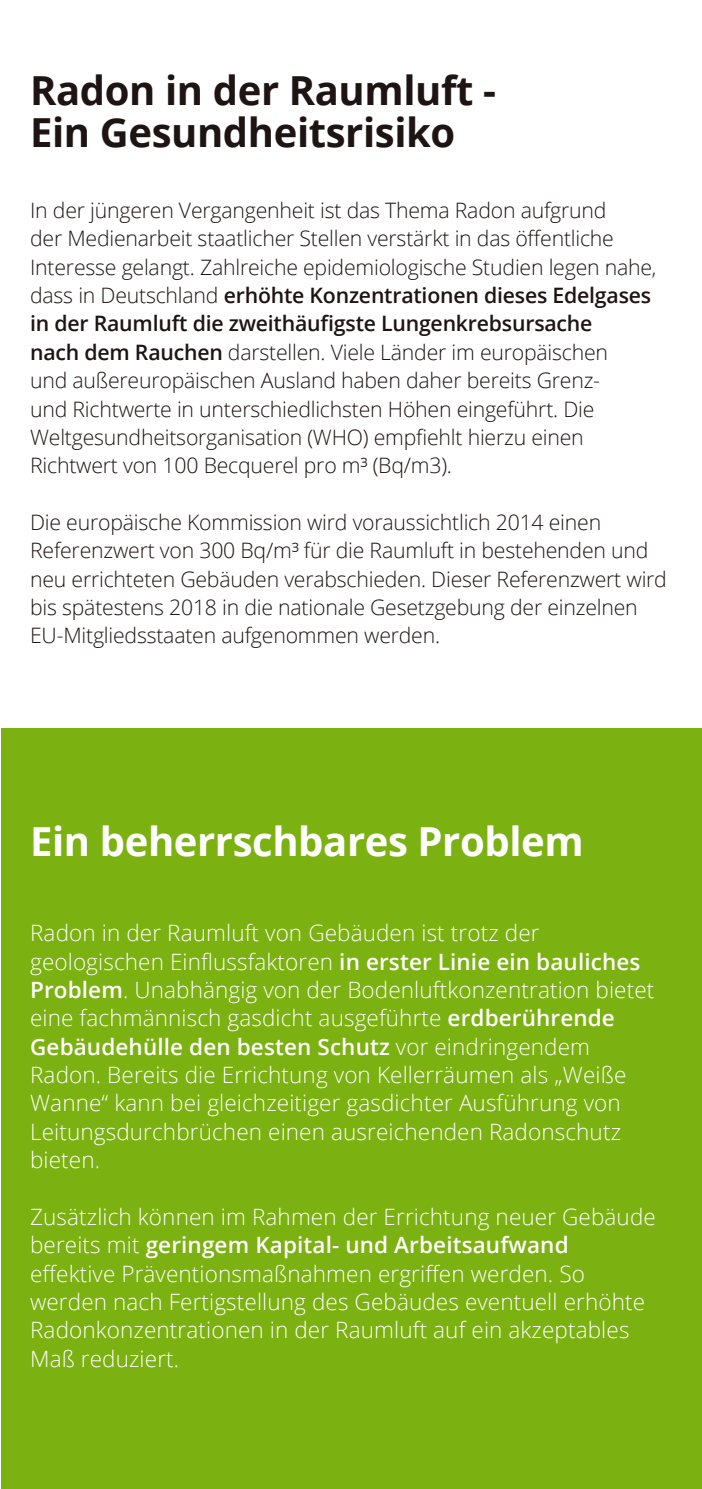
<style>
.page{position:relative;width:702px;height:1489px;background:#fff}
.page>*{position:absolute;margin:0;border:0;box-sizing:border-box;transform-origin:0 0}
.t1{font:700 40px/42.5px "Open Sans";letter-spacing:-.01em;color:#1d1413}
.t2{font:700 40px "Open Sans";letter-spacing:-.01em;color:#fff}
.t3{font:300 22.5px/28.2px "Open Sans";letter-spacing:.005em;color:#fff}
.t4{font:300 21.25px/28.2px "Open Sans";letter-spacing:-.01em;color:#1d1413}
.s1{font-weight:600}
</style>
<div class="page">
<div style="left:2px;top:728px;width:700px;height:760px;background:#7bb110"></div>
<h1 class="t1" style="left:30px;top:68px;width:467px">Radon in der Raumluft -<br>Ein Gesundheitsrisiko</h1>
<p class="t4" style="left:30px;top:196px;width:628px">In der jüngeren Vergangenheit ist das Thema Radon aufgrund<br>der Medienarbeit staatlicher Stellen verstärkt in das öffentliche Interesse gelangt. Zahlreiche epidemiologische Studien legen nahe, dass in Deutschland <span class="s1">erhöhte Konzentrationen dieses Edelgases in der Raumluft die zweithäufigste Lungenkrebsursache<br>nach dem Rauchen</span> darstellen. Viele Länder im europäischen<br>und außereuropäischen Ausland haben daher bereits Grenz-<br>und Richtwerte in unterschiedlichsten Höhen eingeführt. Die Weltgesundheitsorganisation (WHO) empfiehlt hierzu einen Richtwert von 100 Becquerel pro m³ (Bq/m3).</p>
<p class="t4" style="left:30px;top:507px;width:638px">Die europäische Kommission wird voraussichtlich 2014 einen Referenzwert von 300 Bq/m³ für die Raumluft in bestehenden und neu errichteten Gebäuden verabschieden. Dieser Referenzwert wird bis spätestens 2018 in die nationale Gesetzgebung der einzelnen EU-Mitgliedsstaaten aufgenommen werden.</p>
<h1 class="t2" style="left:30px;top:813px;width:555px">Ein beherrschbares Problem</h1>
<p class="t3" style="left:30px;top:918px;width:625px">Radon in der Raumluft von Gebäuden ist trotz der geologischen Einflussfaktoren <span class="s1">in erster Linie ein bauliches Problem</span>. Unabhängig von der Bodenluftkonzentration bietet eine fachmännisch gasdicht ausgeführte <span class="s1">erdberührende Gebäudehülle den besten Schutz</span> vor eindringendem Radon. Bereits die Errichtung von Kellerräumen als „Weiße Wanne“ kann bei gleichzeitiger gasdichter Ausführung von Leitungsdurchbrüchen einen ausreichenden Radonschutz bieten.</p>
<p class="t3" style="left:30px;top:1201px;width:627px">Zusätzlich können im Rahmen der Errichtung neuer Gebäude bereits mit <span class="s1">geringem Kapital- und Arbeitsaufwand </span>effektive Präventionsmaßnahmen ergriffen werden. So werden nach Fertigstellung des Gebäudes eventuell erhöhte Radonkonzentrationen in der Raumluft auf ein akzeptables Maß reduziert.</p>
</div>
